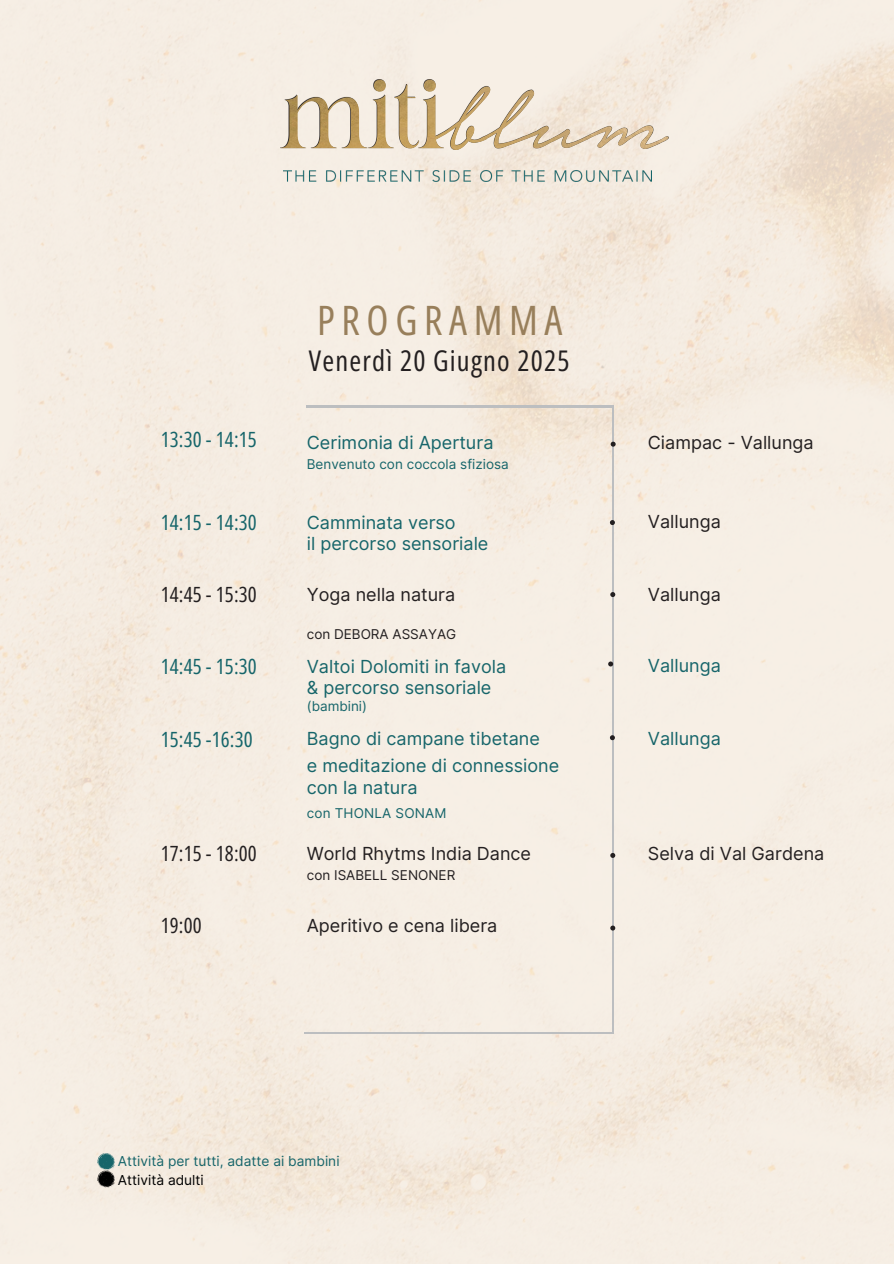
<style>
.page{position:relative;width:894px;height:1264px;background:#fff}
.page>*{position:absolute;margin:0;border:0;box-sizing:border-box;transform-origin:0 0}
.t1{font:40.5px "Open Sans Condensed";letter-spacing:.165em;color:#987f5b}
.t2{font:28.5px "Open Sans Condensed";letter-spacing:.045em;color:#231f20}
.t3{font:21px "Open Sans Condensed";letter-spacing:.005em;color:#16656a}
.t4{font:21px "Open Sans Condensed";letter-spacing:.005em;color:#231f20}
.t5{font:18px/21.3px "Inter";color:#16656a}
.t6{font:18px "Inter";color:#231f20}
.t7{font:13.8px "Inter";color:#16656a}
.t8{font:13.8px "Inter";color:#000}
.t9{font:13.5px "Inter";color:#16656a}
.t10{font:13.5px "Inter";color:#231f20}
</style>
<div class="page">
<img style="left:0;top:0;width:893px;height:1263px">
<img style="left:627px;top:80px;width:41px;height:69px">
<img style="left:281px;top:80px;width:346px;height:70px">
<img style="left:283px;top:170px;width:368px;height:11px">
<hr style="left:306px;top:406px;width:306px;height:1px;background:#bcbec0">
<hr style="left:304px;top:1032px;width:309px;height:1px;background:#bcbec0">
<hr style="left:612px;top:406px;width:1px;height:627px;background:#bcbec0">
<svg style="left:610px;top:441px;width:5px;height:5px"></svg>
<svg style="left:609px;top:520px;width:5px;height:5px"></svg>
<svg style="left:610px;top:592px;width:5px;height:5px"></svg>
<svg style="left:608px;top:661px;width:5px;height:5px"></svg>
<svg style="left:609px;top:735px;width:5px;height:5px"></svg>
<svg style="left:610px;top:853px;width:5px;height:5px"></svg>
<svg style="left:610px;top:925px;width:5px;height:5px"></svg>
<svg style="left:97px;top:1152px;width:17px;height:35px"></svg>
<h4 class="t1" style="left:317px;top:291px;width:247px">PROGRAMMA</h4>
<h4 class="t2" style="left:309px;top:340px;width:262px">Venerdì 20 Giugno 2025</h4>
<h3 class="t3" style="left:161px;top:424px;width:98px">13:30 - 14:15</h3>
<p class="t5" style="left:307px;top:432px;width:188px">Cerimonia di Apertura</p>
<p class="t9" style="left:307px;top:456px;width:203px">Benvenuto con coccola sfiziosa</p>
<h4 class="t6" style="left:647px;top:432px;width:167px">Ciampac - Vallunga</h4>
<p class="t3" style="left:161px;top:507px;width:98px">14:15 - 14:30</p>
<h3 class="t4" style="left:161px;top:580px;width:98px">14:45 - 15:30</h3>
<h3 class="t5" style="left:307px;top:511px;width:183px">Camminata verso<br>il percorso sensoriale</h3>
<h1 class="t6" style="left:307px;top:583px;width:150px">Yoga nella natura</h1>
<h2 class="t10" style="left:307px;top:626px;width:151px">con DEBORA ASSAYAG</h2>
<p class="t6" style="left:647px;top:511px;width:74px">Vallunga</p>
<h4 class="t6" style="left:647px;top:583px;width:74px">Vallunga</h4>
<h3 class="t3" style="left:161px;top:651px;width:98px">14:45 - 15:30</h3>
<p class="t3" style="left:161px;top:724px;width:93px">15:45 -16:30</p>
<h4 class="t5" style="left:307px;top:655px;width:201px">Valtoi Dolomiti in favola &amp; percorso sensoriale</h4>
<h4 class="t9" style="left:307px;top:698px;width:62px">(bambini)</h4>
<p class="t5" style="left:307px;top:725px;width:254px;line-height:27px">Bagno di campane tibetane<br>e meditazione di connessione</p>
<p class="t5" style="left:307px;top:776px;width:112px">con la natura</p>
<p class="t9" style="left:307px;top:805px;width:141px">con THONLA SONAM</p>
<h4 class="t5" style="left:647px;top:655px;width:74px">Vallunga</h4>
<h4 class="t5" style="left:647px;top:727px;width:74px">Vallunga</h4>
<h3 class="t4" style="left:161px;top:838px;width:98px">17:15 - 18:00</h3>
<p class="t4" style="left:161px;top:910px;width:42px">19:00</p>
<h3 class="t6" style="left:307px;top:842px;width:226px">World Rhytms India Dance</h3>
<h3 class="t10" style="left:307px;top:867px;width:150px">con ISABELL SENONER</h3>
<h3 class="t6" style="left:307px;top:915px;width:192px">Aperitivo e cena libera</h3>
<h4 class="t6" style="left:647px;top:842px;width:178px">Selva di Val Gardena</h4>
<h4 class="t7" style="left:118px;top:1152px;width:223px">Attività per tutti, adatte ai bambini</h4>
<h4 class="t8" style="left:118px;top:1171px;width:87px">Attività adulti</h4>
</div>
